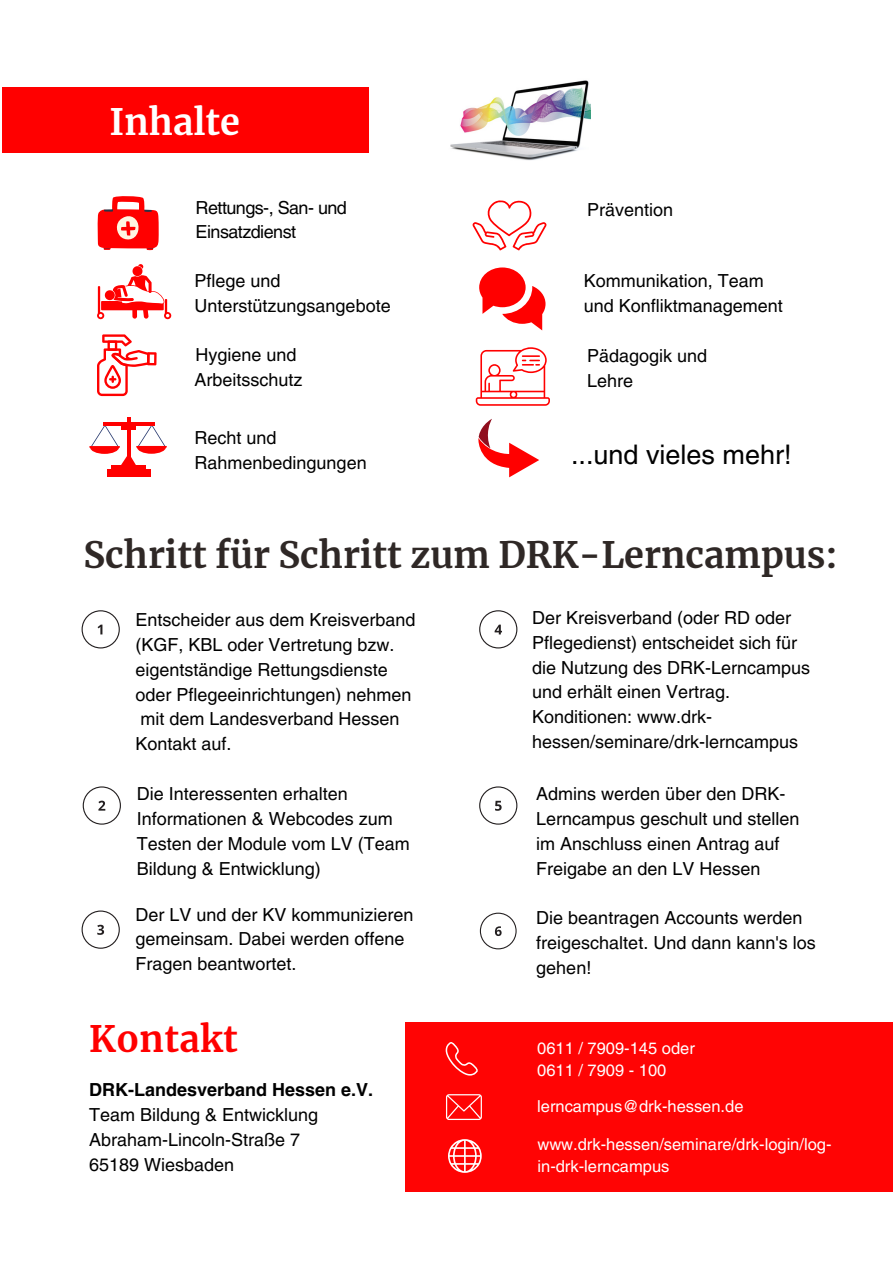
<style>
.page{position:relative;width:893px;height:1264px;background:#fff}
.page>*{position:absolute;margin:0;border:0;box-sizing:border-box;transform-origin:0 0}
.t1{font:700 36px "Merriweather";color:#2f2826}
.t2{font:700 36px "Merriweather";letter-spacing:.01em;color:#f00}
.t3{font:700 36px "Merriweather";color:#fff}
.t4{font:27px "Helvetica LT Pro";color:#000}
.t5{font:18px/24.8px "Helvetica LT Pro";color:#000}
.t6{font:18px/24.8px "Helvetica LT Pro";letter-spacing:-.03em;color:#000}
.t7{font:700 18px "Helvetica LT Pro";color:#000}
.t8{font:16.5px/22.5px "Helvetica LT Pro";color:#fff}
</style>
<div class="page">
<div style="left:405px;top:1022px;width:487px;height:169px;background:#f00"></div>
<svg style="left:448px;top:1139px;width:33px;height:33px"></svg>
<svg style="left:97px;top:196px;width:62px;height:54px"></svg>
<hr style="left:136px;top:446px;width:31px;height:1px;background:#f00">
<hr style="left:89px;top:446px;width:31px;height:2px;background:#f00">
<hr style="left:127px;top:417px;width:4px;height:57px;background:#f00">
<hr style="left:103px;top:423px;width:52px;height:3px;background:#f00">
<div style="left:111px;top:465px;width:35px;height:5px;background:#f00"></div>
<div style="left:107px;top:469px;width:43px;height:7px;background:#f00"></div>
<svg style="left:90px;top:426px;width:76px;height:39px"></svg>
<svg style="left:472px;top:200px;width:74px;height:50px"></svg>
<svg style="left:478px;top:419px;width:61px;height:58px"></svg>
<div style="left:3px;top:87px;width:366px;height:66px;background:#f00"></div>
<svg style="left:82px;top:610px;width:38px;height:38px"></svg>
<svg style="left:83px;top:786px;width:38px;height:38px"></svg>
<svg style="left:82px;top:910px;width:38px;height:38px"></svg>
<svg style="left:479px;top:610px;width:38px;height:38px"></svg>
<svg style="left:479px;top:786px;width:38px;height:38px"></svg>
<svg style="left:480px;top:912px;width:36px;height:37px"></svg>
<svg style="left:445px;top:1042px;width:33px;height:33px"></svg>
<svg style="left:446px;top:1094px;width:36px;height:25px"></svg>
<svg style="left:479px;top:267px;width:66px;height:63px"></svg>
<svg style="left:475px;top:347px;width:75px;height:59px"></svg>
<svg style="left:97px;top:264px;width:74px;height:55px"></svg>
<svg style="left:97px;top:334px;width:60px;height:62px"></svg>
<img style="left:450px;top:80px;width:140px;height:81px">
<p class="t3" style="left:110px;top:99px;width:132px">Inhalte</p>
<p class="t6" style="left:196px;top:197px;width:153px">Rettungs-, San- und<br>Einsatzdienst</p>
<p class="t5" style="left:194px;top:270px;width:87px">Pflege und</p>
<p class="t5" style="left:194px;top:295px;width:197px">Unterstützungsangebote</p>
<p class="t5" style="left:195px;top:344px;width:102px">Hygiene und</p>
<p class="t5" style="left:194px;top:369px;width:109px">Arbeitsschutz</p>
<p class="t5" style="left:194px;top:427px;width:83px">Recht und</p>
<p class="t5" style="left:194px;top:452px;width:173px">Rahmenbedingungen</p>
<p class="t5" style="left:587px;top:198px;width:87px">Prävention</p>
<p class="t5" style="left:583px;top:270px;width:181px">Kommunikation, Team</p>
<p class="t5" style="left:583px;top:295px;width:200px">und Konfliktmanagement</p>
<p class="t5" style="left:587px;top:345px;width:121px">Pädagogik und</p>
<p class="t5" style="left:587px;top:370px;width:47px">Lehre</p>
<p class="t4" style="left:571px;top:444px;width:222px">...und vieles mehr!</p>
<p class="t1" style="left:83px;top:532px;width:755px">Schritt für Schritt zum DRK-Lerncampus:</p>
<p class="t5" style="left:136px;top:609px;width:281px">Entscheider aus dem Kreisverband (KGF, KBL oder Vertretung bzw. eigentständige Rettungsdienste oder Pflegeeinrichtungen) nehmen mit dem Landesverband Hessen<br>Kontakt auf.</p>
<p class="t5" style="left:532px;top:607px;width:279px">Der Kreisverband (oder RD oder<br>Pflegedienst) entscheidet sich für die Nutzung des DRK-Lerncampus und erhält einen Vertrag.<br>Konditionen: www.drk&shy;hessen/seminare/drk-lerncampus</p>
<p class="t5" style="left:137px;top:783px;width:274px">Die Interessenten erhalten<br>Informationen &amp; Webcodes zum<br>Testen der Module vom LV (Team<br>Bildung &amp; Entwicklung)</p>
<p class="t5" style="left:136px;top:903px;width:279px">Der LV und der KV kommunizieren gemeinsam. Dabei werden offene<br>Fragen beantwortet.</p>
<p class="t5" style="left:536px;top:783px;width:264px">Admins werden über den DRK-<br>Lerncampus geschult und stellen im Anschluss einen Antrag auf<br>Freigabe an den LV Hessen</p>
<p class="t5" style="left:536px;top:907px;width:281px">Die beantragen Accounts werden freigeschaltet. Und dann kann's los gehen!</p>
<p class="t2" style="left:89px;top:1017px;width:150px">Kontakt</p>
<p class="t7" style="left:89px;top:1083px;width:285px">DRK-Landesverband Hessen e.V.</p>
<p class="t5" style="left:89px;top:1104px;width:230px">Team Bildung &amp; Entwicklung</p>
<p class="t5" style="left:89px;top:1128px;width:212px">Abraham-Lincoln-Straße 7</p>
<p class="t5" style="left:89px;top:1153px;width:146px">65189 Wiesbaden</p>
<p class="t8" style="left:537px;top:1038px;width:159px">0611 / 7909-145 oder</p>
<p class="t8" style="left:537px;top:1060px;width:131px">0611 / 7909 - 100</p>
<p class="t8" style="left:537px;top:1096px;width:208px">lerncampus@drk-hessen.de</p>
<p class="t8" style="left:537px;top:1134px;width:295px">www.drk-hessen/seminare/drk-login/log&shy;in-drk-lerncampus</p>
</div>
